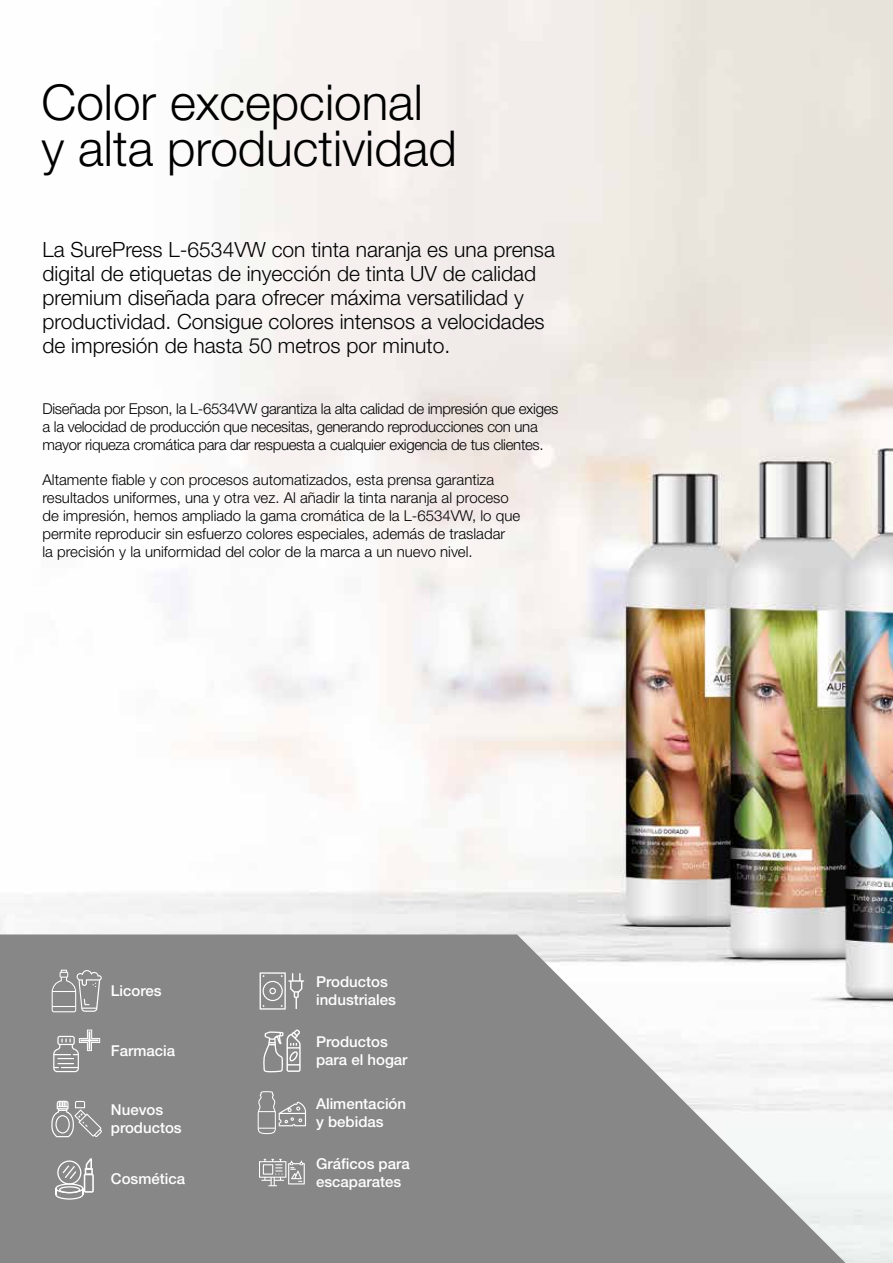
<style>
.page{position:relative;width:893px;height:1263px;background:#fff}
.page>*{position:absolute;margin:0;border:0;box-sizing:border-box;transform-origin:0 0}
.t1{font:300 49.5px/46.5px "Helvetica Neue LT Pro";color:#000}
.t2{font:300 21px/24px "Helvetica Neue LT Pro";color:#000}
.t3{font:300 15px/18px "Helvetica Neue LT Pro";color:#000}
.t4{font:300 15px/18px "Helvetica Neue LT Pro";letter-spacing:-.02em;color:#000}
.t5{font:500 15px/18px "Helvetica Neue LT Pro";color:#fff}
</style>
<div class="page">
<img style="left:0;top:0;width:893px;height:1263px">
<svg style="left:0;top:934px;width:845px;height:329px;fill:#878787"></svg>
<svg style="left:52px;top:970px;width:53px;height:42px;background:#9a9a9a"></svg>
<svg style="left:53px;top:1030px;width:47px;height:42px;background:#9e9e9e"></svg>
<svg style="left:260px;top:972px;width:44px;height:37px;background:#a0a0a0"></svg>
<svg style="left:263px;top:1029px;width:38px;height:43px;background:#a6a6a6"></svg>
<svg style="left:51px;top:1101px;width:51px;height:36px;background:#9f9f9f"></svg>
<svg style="left:55px;top:1158px;width:39px;height:42px;background:#a7a7a7"></svg>
<svg style="left:258px;top:1091px;width:48px;height:43px;background:#999"></svg>
<svg style="left:259px;top:1159px;width:46px;height:27px"></svg>
<h1 class="t1" style="left:42px;top:78px;width:417px">Color excepcional y alta productividad</h1>
<p class="t2" style="left:43px;top:237px;width:514px">La SurePress L-6534VW con tinta naranja es una prensa digital de etiquetas de inyección de tinta UV de calidad premium diseñada para ofrecer máxima versatilidad y productividad. Consigue colores intensos a velocidades de impresión de hasta 50 metros por minuto.</p>
<p class="t4" style="left:43px;top:399px;width:517px">Diseñada por Epson, la L-6534VW garantiza la alta calidad de impresión que exiges a la velocidad de producción que necesitas, generando reproducciones con una mayor riqueza cromática para dar respuesta a cualquier exigencia de tus clientes.</p>
<p class="t3" style="left:43px;top:470px;width:479px">Altamente fiable y con procesos automatizados, esta prensa garantiza resultados uniformes, una y otra vez. Al añadir la tinta naranja al proceso de impresión, hemos ampliado la gama cromática de la L-6534VW, lo que permite reproducir sin esfuerzo colores especiales, además de trasladar<br>la precisión y la uniformidad del color de la marca a un nuevo nivel.</p>
<p class="t5" style="left:111px;top:982px;width:52px">Licores</p>
<p class="t5" style="left:111px;top:1042px;width:66px">Farmacia</p>
<p class="t5" style="left:111px;top:1101px;width:72px">Nuevos productos</p>
<p class="t5" style="left:111px;top:1170px;width:76px">Cosmética</p>
<p class="t5" style="left:316px;top:973px;width:81px">Productos industriales</p>
<p class="t5" style="left:316px;top:1033px;width:93px">Productos para el hogar</p>
<p class="t5" style="left:316px;top:1094px;width:92px">Alimentación y bebidas</p>
<p class="t5" style="left:316px;top:1154px;width:95px">Gráficos para escaparates</p>
</div>
